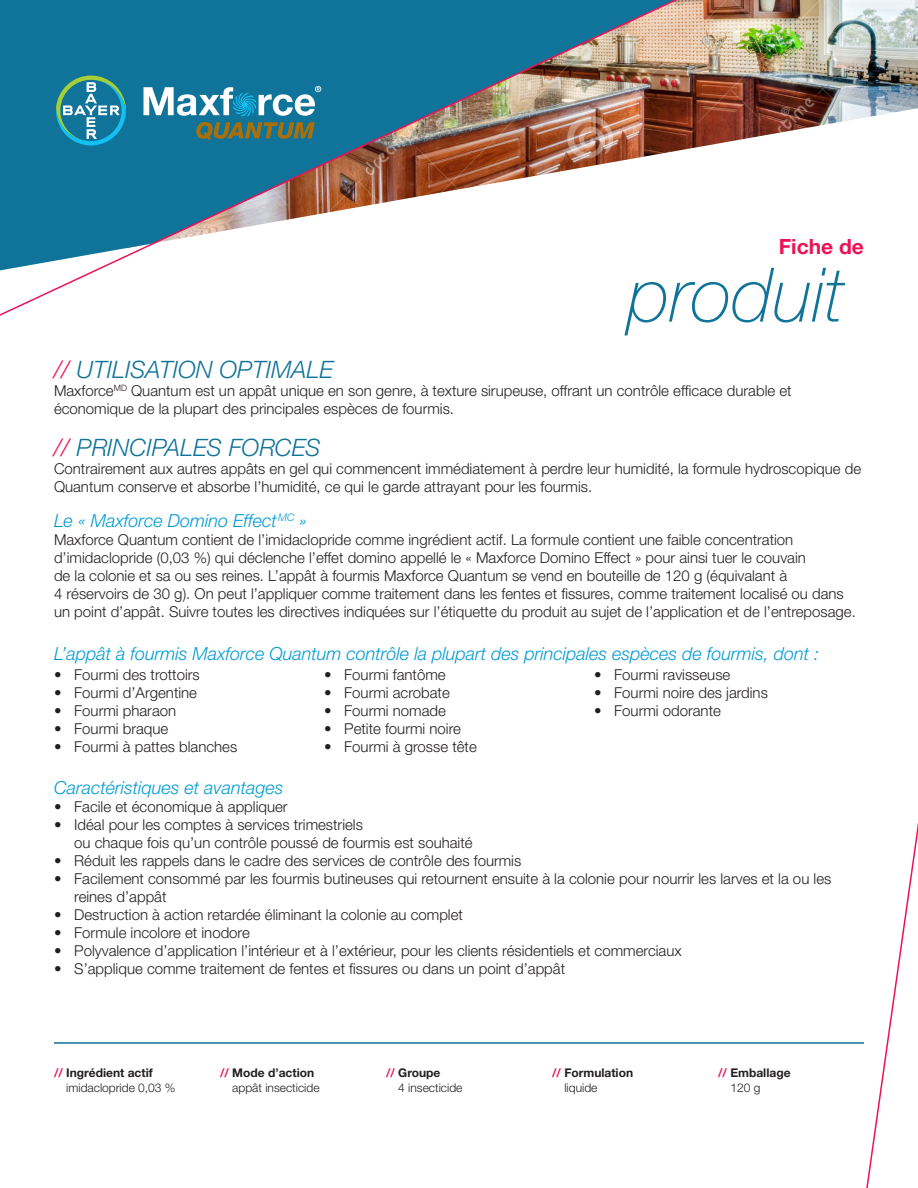
<style>
.page{position:relative;width:918px;height:1188px;background:#fff}
.page>*{position:absolute;margin:0;border:0;box-sizing:border-box;transform-origin:0 0}
.t1{font:italic 100 75.3px "Helvetica Neue";color:#107399}
.t2{font:italic 300 24px "Helvetica Neue";color:#107399}
.t3{font:700 21px "Helvetica Neue";color:#ed1255}
.t4{font:italic 300 18px "Helvetica Neue";color:#009bd3}
.text_base{font:300 15px/18px "Helvetica Neue";color:#231f20}
.bullets{font:300 15px/18px "Helvetica Neue";color:#231f20}
.stuff{font:300 12px/14.4px "Helvetica Neue";color:#231f20}
.stuff-2{font:700 12px/14.4px "Helvetica Neue";color:#231f20}
.s1{color:#ed1255}
.s2{font-weight:700;color:#ed1255}
.s3{font-weight:700}
.s4{font-weight:300}
</style>
<div class="page">
<img style="left:707px;top:0;width:211px;height:146px">
<img style="left:0;top:0;width:707px;height:316px">
<svg style="left:866px;top:823px;width:52px;height:365px"></svg>
<hr style="left:54px;top:1042px;width:810px;height:2px;background:#107399">
<svg style="left:56px;top:76px;width:70px;height:69px;background:#3791a3"></svg>
<svg style="left:143px;top:86px;width:178px;height:30px"></svg>
<svg style="left:196px;top:122px;width:119px;height:18px;background:#5d714f"></svg>
<p class="t3" style="left:779px;top:234px;width:87px">Fiche de</p>
<p class="t1" style="left:628px;top:254px;width:218px">produit</p>
<h1 class="t2" style="left:54px;top:355px;width:281px"><span class="s1">//</span> UTILISATION OPTIMALE</h1>
<p class="text_base" style="left:54px;top:381px;width:739px">Maxforce<sup>MD</sup> Quantum est un appât unique en son genre, à texture sirupeuse, offrant un contrôle efficace durable et économique de la plupart des principales espèces de fourmis.</p>
<h1 class="t2" style="left:54px;top:433px;width:268px"><span class="s1">//</span> PRINCIPALES FORCES</h1>
<p class="text_base" style="left:54px;top:460px;width:809px">Contrairement aux autres appâts en gel qui commencent immédiatement à perdre leur humidité, la formule hydroscopique de<br>Quantum conserve et absorbe l’humidité, ce qui le garde attrayant pour les fourmis.</p>
<h1 class="t4" style="left:54px;top:510px;width:255px">Le « Maxforce Domino Effect<sup>MC</sup> »</h1>
<p class="text_base" style="left:54px;top:531px;width:803px">Maxforce Quantum contient de l’imidaclopride comme ingrédient actif. La formule contient une faible concentration d’imidaclopride (0,03 %) qui déclenche l’effet domino appellé le « Maxforce Domino Effect » pour ainsi tuer le couvain<br>de la colonie et sa ou ses reines. L’appât à fourmis Maxforce Quantum se vend en bouteille de 120 g (équivalant à<br>4 réservoirs de 30 g). On peut l’appliquer comme traitement dans les fentes et fissures, comme traitement localisé ou dans un point d’appât. Suivre toutes les directives indiquées sur l’étiquette du produit au sujet de l’application et de l’entreposage.</p>
<h1 class="t4" style="left:54px;top:642px;width:767px">L’appât à fourmis Maxforce Quantum contrôle la plupart des principales espèces de fourmis, dont :</h1>
<p class="bullets" style="left:54px;top:665px;width:147px">• Fourmi des trottoirs</p>
<p class="bullets" style="left:54px;top:683px;width:145px">• Fourmi d’Argentine</p>
<p class="bullets" style="left:54px;top:701px;width:124px">• Fourmi pharaon</p>
<p class="bullets" style="left:54px;top:719px;width:116px">• Fourmi braque</p>
<p class="bullets" style="left:54px;top:737px;width:185px">• Fourmi à pattes blanches</p>
<p class="bullets" style="left:324px;top:665px;width:123px">• Fourmi fantôme</p>
<p class="bullets" style="left:324px;top:683px;width:127px">• Fourmi acrobate</p>
<p class="bullets" style="left:324px;top:701px;width:123px">• Fourmi nomade</p>
<p class="bullets" style="left:324px;top:719px;width:138px">• Petite fourmi noire</p>
<p class="bullets" style="left:324px;top:737px;width:154px">• Fourmi à grosse tête</p>
<p class="bullets" style="left:594px;top:665px;width:138px">• Fourmi ravisseuse</p>
<p class="bullets" style="left:594px;top:683px;width:175px">• Fourmi noire des jardins</p>
<p class="bullets" style="left:594px;top:701px;width:128px">• Fourmi odorante</p>
<h1 class="t4" style="left:54px;top:777px;width:231px">Caractéristiques et avantages</h1>
<p class="bullets" style="left:54px;top:798px;width:235px">• Facile et économique à appliquer</p>
<p class="bullets" style="left:74px;top:816px;width:400px;text-indent:-20px">• Idéal pour les comptes à services trimestriels<br>ou chaque fois qu’un contrôle poussé de fourmis est souhaité</p>
<p class="bullets" style="left:54px;top:852px;width:469px">• Réduit les rappels dans le cadre des services de contrôle des fourmis</p>
<p class="bullets" style="left:74px;top:870px;width:759px;text-indent:-20px">• Facilement consommé par les fourmis butineuses qui retournent ensuite à la colonie pour nourrir les larves et la ou les reines d’appât</p>
<p class="bullets" style="left:54px;top:906px;width:410px">• Destruction à action retardée éliminant la colonie au complet</p>
<p class="bullets" style="left:54px;top:924px;width:197px">• Formule incolore et inodore</p>
<p class="bullets" style="left:54px;top:942px;width:629px">• Polyvalence d’application l’intérieur et à l’extérieur, pour les clients résidentiels et commerciaux</p>
<p class="bullets" style="left:54px;top:960px;width:513px">• S’applique comme traitement de fentes et fissures ou dans un point d’appât</p>
<p class="stuff" style="left:66px;top:1065px;width:111px;text-indent:-12px"><span class="s2">//</span> <span class="s3">Ingrédient actif </span>imidaclopride 0,03 %</p>
<p class="stuff" style="left:232px;top:1065px;width:89px;text-indent:-12px"><span class="s2">//</span> <span class="s3">Mode d’action </span>appât insecticide</p>
<p class="stuff" style="left:398px;top:1065px;width:66px;text-indent:-12px"><span class="s2">//</span> <span class="s3">Groupe<br></span>4 insecticide</p>
<p class="stuff-2" style="left:564px;top:1065px;width:70px;text-indent:-12px"><span class="s1">//</span> Formulation <span class="s4">liquide</span></p>
<p class="stuff-2" style="left:730px;top:1065px;width:62px;text-indent:-12px"><span class="s1">//</span> Emballage<br><span class="s4">120 g</span></p>
</div>
